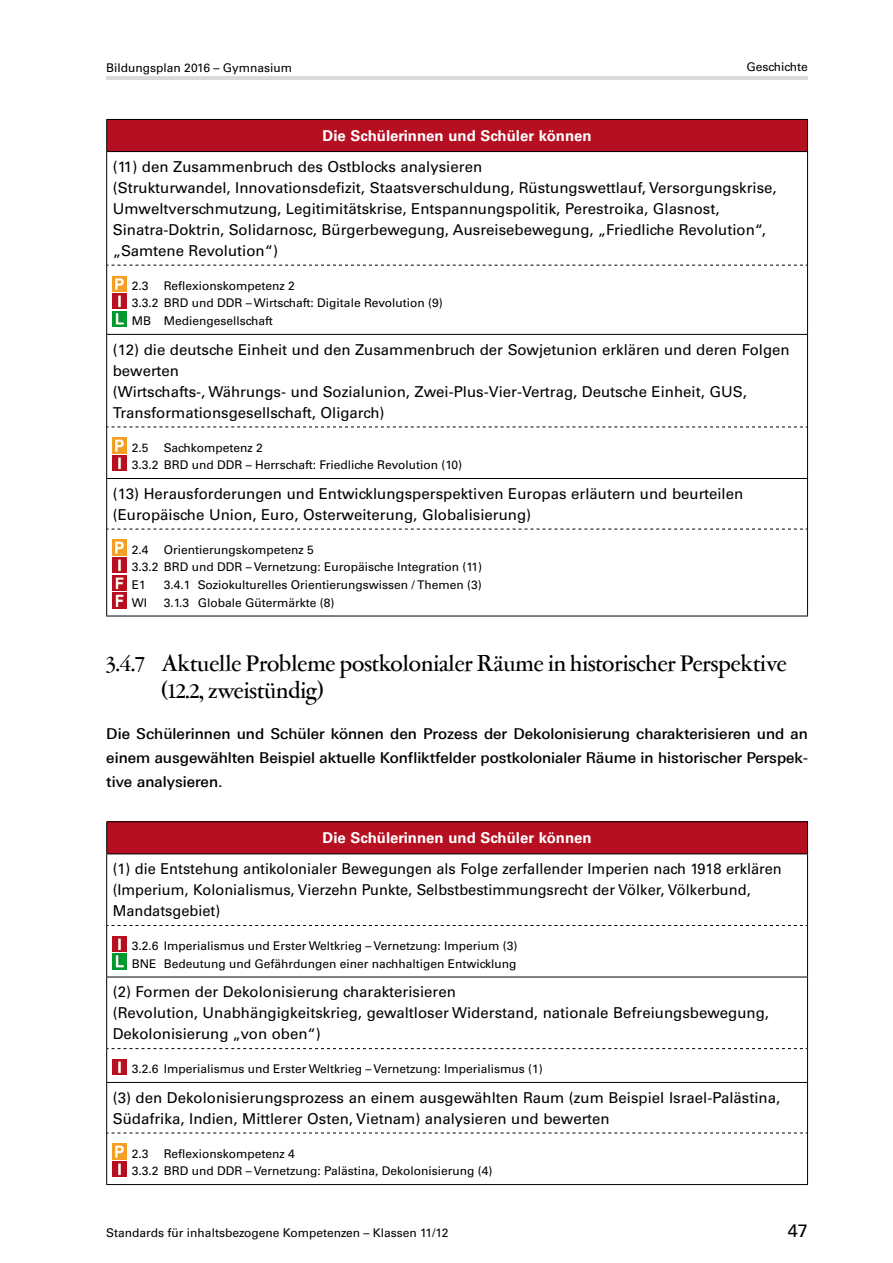
<style>
.page{position:relative;width:893px;height:1263px;background:#fff}
.page>*{position:absolute;margin:0;border:0;box-sizing:border-box;transform-origin:0 0}
.t1{font:500 25.5px/27px "Garamont Amst SH";color:#000}
.t2{font:18px "Univers LT Std";color:#000}
.t3{font:15px/21px "Univers LT Std";color:#000}
.t4{font:500 15px/24px "Linotype Univers 530";color:#000;text-align:justify}
.t5{font:700 15px "Univers LT Std";color:#fff}
.t6{font:12px/17.5px "Univers LT Std";color:#000}
</style>
<div class="page">
<hr style="left:106px;top:77px;width:702px;height:3px;background:#d9dadb">
<div style="left:107px;top:119px;width:700px;height:33px;background:#b60f21"></div>
<hr style="left:106px;top:119px;width:702px;height:1px;background:#000">
<hr style="left:106px;top:120px;width:1px;height:31px;background:#000">
<hr style="left:807px;top:120px;width:1px;height:31px;background:#000">
<hr style="left:106px;top:151px;width:702px;height:1px;background:#000">
<hr style="left:106px;top:152px;width:1px;height:113px;background:#000">
<hr style="left:807px;top:152px;width:1px;height:113px;background:#000">
<svg style="left:107px;top:265px;width:700px;height:1px"></svg>
<hr style="left:106px;top:265px;width:1px;height:69px;background:#000">
<hr style="left:807px;top:265px;width:1px;height:69px;background:#000">
<hr style="left:106px;top:334px;width:702px;height:1px;background:#000">
<hr style="left:106px;top:335px;width:1px;height:92px;background:#000">
<hr style="left:807px;top:335px;width:1px;height:92px;background:#000">
<svg style="left:107px;top:427px;width:700px;height:1px"></svg>
<hr style="left:106px;top:427px;width:1px;height:51px;background:#000">
<hr style="left:807px;top:427px;width:1px;height:51px;background:#000">
<hr style="left:106px;top:478px;width:702px;height:1px;background:#000">
<hr style="left:106px;top:479px;width:1px;height:50px;background:#000">
<hr style="left:807px;top:479px;width:1px;height:50px;background:#000">
<svg style="left:107px;top:529px;width:700px;height:1px"></svg>
<hr style="left:106px;top:529px;width:1px;height:87px;background:#000">
<hr style="left:807px;top:529px;width:1px;height:87px;background:#000">
<hr style="left:106px;top:616px;width:702px;height:1px;background:#000">
<img style="left:113px;top:276px;width:14px;height:15px">
<img style="left:113px;top:294px;width:14px;height:15px">
<img style="left:113px;top:311px;width:14px;height:15px">
<img style="left:113px;top:438px;width:14px;height:15px">
<img style="left:113px;top:455px;width:14px;height:16px">
<img style="left:113px;top:540px;width:14px;height:15px">
<img style="left:113px;top:558px;width:14px;height:15px">
<img style="left:113px;top:575px;width:14px;height:15px">
<img style="left:113px;top:593px;width:14px;height:15px">
<div style="left:107px;top:822px;width:700px;height:32px;background:#b60f21"></div>
<hr style="left:106px;top:821px;width:702px;height:1px;background:#000">
<hr style="left:106px;top:822px;width:1px;height:31px;background:#000">
<hr style="left:807px;top:822px;width:1px;height:31px;background:#000">
<hr style="left:106px;top:853px;width:702px;height:1px;background:#000">
<hr style="left:106px;top:854px;width:1px;height:71px;background:#000">
<hr style="left:807px;top:854px;width:1px;height:71px;background:#000">
<svg style="left:107px;top:925px;width:700px;height:1px"></svg>
<hr style="left:106px;top:925px;width:1px;height:52px;background:#000">
<hr style="left:807px;top:925px;width:1px;height:52px;background:#000">
<hr style="left:106px;top:977px;width:702px;height:1px;background:#000">
<hr style="left:106px;top:977px;width:1px;height:71px;background:#000">
<hr style="left:807px;top:977px;width:1px;height:71px;background:#000">
<svg style="left:107px;top:1048px;width:700px;height:1px"></svg>
<hr style="left:106px;top:1048px;width:1px;height:34px;background:#000">
<hr style="left:807px;top:1048px;width:1px;height:34px;background:#000">
<hr style="left:106px;top:1082px;width:702px;height:1px;background:#000">
<hr style="left:106px;top:1083px;width:1px;height:50px;background:#000">
<hr style="left:807px;top:1083px;width:1px;height:50px;background:#000">
<svg style="left:107px;top:1133px;width:700px;height:1px"></svg>
<hr style="left:106px;top:1133px;width:1px;height:51px;background:#000">
<hr style="left:807px;top:1133px;width:1px;height:51px;background:#000">
<hr style="left:106px;top:1184px;width:702px;height:1px;background:#000">
<img style="left:113px;top:936px;width:14px;height:15px">
<img style="left:113px;top:954px;width:14px;height:15px">
<img style="left:113px;top:1059px;width:14px;height:15px">
<img style="left:113px;top:1144px;width:14px;height:15px">
<img style="left:113px;top:1161px;width:14px;height:16px">
<p class="t6" style="left:106px;top:59px;width:187px">Bildungsplan 2016 – Gymnasium</p>
<p class="t6" style="left:746px;top:58px;width:63px">Geschichte</p>
<p class="t5" style="left:323px;top:127px;width:271px">Die Schülerinnen und Schüler können</p>
<p class="t3" style="left:113px;top:156px;width:666px">(11) den Zusammenbruch des Ostblocks analysieren<br>(Strukturwandel, Innovationsdefizit, Staatsverschuldung, Rüstungswettlauf, Versorgungskrise, Umweltverschmutzung, Legitimitätskrise, Entspannungspolitik, Perestroika, Glasnost, Sinatra-Doktrin, Solidarnosc, Bürgerbewegung, Ausreisebewegung, „Friedliche Revolution“, „Samtene Revolution“)</p>
<p class="t6" style="left:132px;top:277px;width:18px">2.3</p>
<p class="t6" style="left:132px;top:277px;width:313px;text-indent:32px">Reflexionskompetenz 2<br>3.3.2 BRD und DDR – Wirtschaft: Digitale Revolution (9)<br>MB Mediengesellschaft</p>
<p class="t3" style="left:113px;top:339px;width:678px">(12) die deutsche Einheit und den Zusammenbruch der Sowjetunion erklären und deren Folgen bewerten<br>(Wirtschafts-, Währungs- und Sozialunion, Zwei-Plus-Vier-Vertrag, Deutsche Einheit, GUS, Transformationsgesellschaft, Oligarch)</p>
<p class="t6" style="left:132px;top:439px;width:18px">2.5</p>
<p class="t6" style="left:132px;top:439px;width:332px;text-indent:32px">Sachkompetenz 2<br>3.3.2 BRD und DDR – Herrschaft: Friedliche Revolution (10)</p>
<p class="t3" style="left:113px;top:483px;width:632px">(13) Herausforderungen und Entwicklungsperspektiven Europas erläutern und beurteilen (Europäische Union, Euro, Osterweiterung, Globalisierung)</p>
<p class="t6" style="left:132px;top:541px;width:18px">2.4</p>
<p class="t6" style="left:132px;top:541px;width:352px;text-indent:32px">Orientierungskompetenz 5<br>3.3.2 BRD und DDR – Vernetzung: Europäische Integration (11)<br>E1</p>
<p class="t6" style="left:164px;top:576px;width:320px">3.4.1 Soziokulturelles Orientierungswissen / Themen (3)</p>
<p class="t6" style="left:132px;top:594px;width:17px">WI</p>
<p class="t6" style="left:164px;top:594px;width:172px">3.1.3 Globale Gütermärkte (8)</p>
<h1 class="t1" style="left:162px;top:651px;width:626px;text-indent:-55px">3.4.7 Aktuelle Probleme postkolonialer Räume in historischer Perspektive (12.2, zweistündig)</h1>
<p class="t4" style="left:106px;top:722px;width:703px">Die Schülerinnen und Schüler können den Prozess der Dekolonisierung charakterisieren und an einem ausgewählten Beispiel aktuelle Konfliktfelder postkolonialer Räume in historischer Perspek&shy;tive analysieren.</p>
<p class="t5" style="left:323px;top:829px;width:271px">Die Schülerinnen und Schüler können</p>
<p class="t3" style="left:113px;top:858px;width:671px">(1) die Entstehung antikolonialer Bewegungen als Folge zerfallender Imperien nach 1918 erklären (Imperium, Kolonialismus, Vierzehn Punkte, Selbstbestimmungsrecht der Völker, Völkerbund,<br>Mandatsgebiet)</p>
<p class="t6" style="left:132px;top:937px;width:387px">3.2.6 Imperialismus und Erster Weltkrieg – Vernetzung: Imperium (3)<br>BNE Bedeutung und Gefährdungen einer nachhaltigen Entwicklung</p>
<p class="t3" style="left:113px;top:981px;width:658px">(2) Formen der Dekolonisierung charakterisieren<br>(Revolution, Unabhängigkeitskrieg, gewaltloser Widerstand, nationale Befreiungsbewegung,<br>Dekolonisierung „von oben“)</p>
<p class="t6" style="left:132px;top:1060px;width:412px">3.2.6 Imperialismus und Erster Weltkrieg – Vernetzung: Imperialismus (1)</p>
<p class="t3" style="left:113px;top:1087px;width:669px">(3) den Dekolonisierungsprozess an einem ausgewählten Raum (zum Beispiel Israel-Palästina,<br>Südafrika, Indien, Mittlerer Osten, Vietnam) analysieren und bewerten</p>
<p class="t6" style="left:132px;top:1145px;width:18px">2.3</p>
<p class="t6" style="left:132px;top:1145px;width:362px;text-indent:32px">Reflexionskompetenz 4<br>3.3.2 BRD und DDR – Vernetzung: Palästina, Dekolonisierung (4)</p>
<p class="t6" style="left:106px;top:1224px;width:344px">Standards für inhaltsbezogene Kompetenzen – Klassen 11/12</p>
<p class="t2" style="left:788px;top:1220px;width:22px">47</p>
</div>
